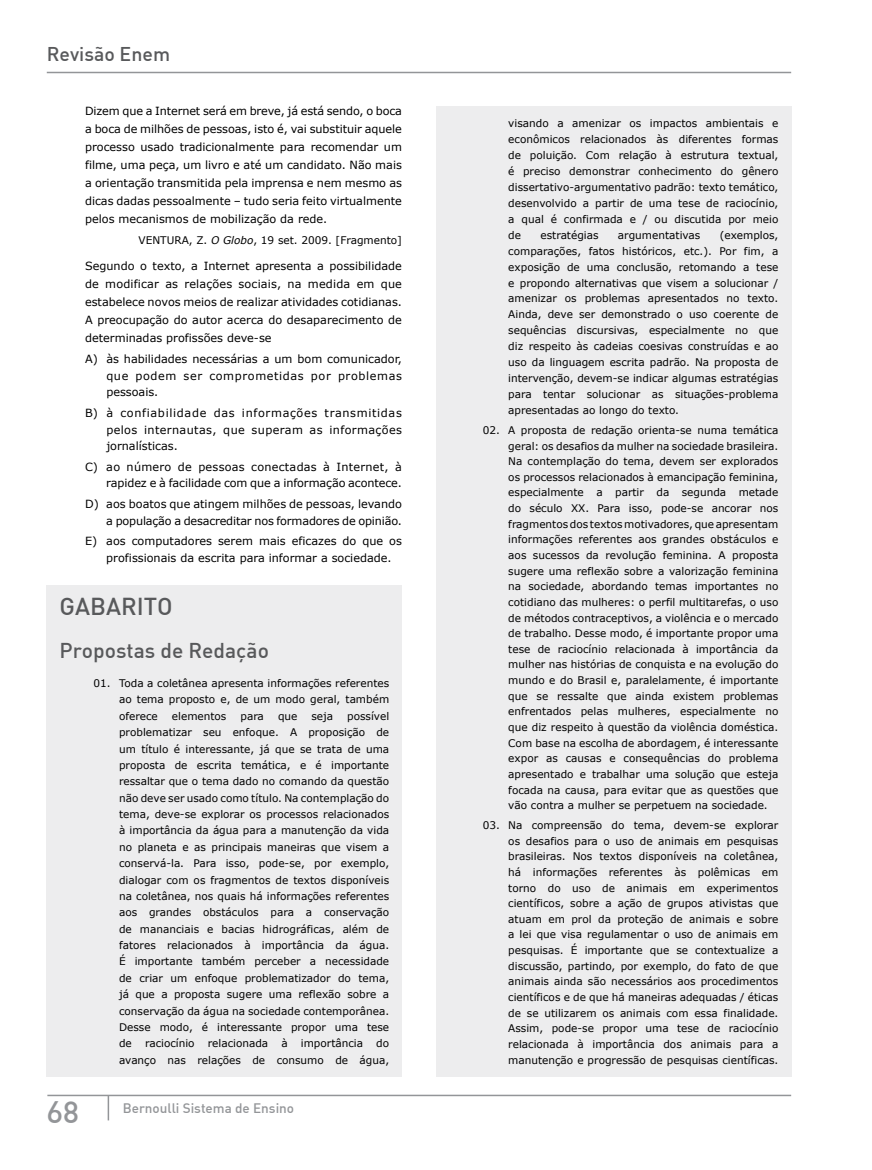
<style>
.page{position:relative;width:872px;height:1170px;background:#fff}
.page>*{position:absolute;margin:0;border:0;box-sizing:border-box;transform-origin:0 0}
.t1{font:500 30px "DIN Alternate";color:#939598}
.t2{font:500 24px "DIN";color:#58595b}
.t3{font:500 21px "DIN";color:#58595b}
.t4{font:500 19.5px "DIN";color:#58595b}
.t5{font:500 13.5px "DIN Alternate";color:#939598}
.t6{font:11.25px/18px "Verdana";color:#000;text-align:justify}
.t7{font:10.5px/15.6px "Verdana";color:#000;text-align:justify}
.s1{font-style:italic}
</style>
<div class="page">
<hr style="left:47px;top:72px;width:744px;height:1px;background:#939598">
<svg style="left:108px;top:1096px;width:1px;height:24px"></svg>
<hr style="left:47px;top:1094px;width:744px;height:2px;background:#939598">
<div style="left:436px;top:106px;width:355px;height:970px;background:#ededee"></div>
<div style="left:47px;top:585px;width:355px;height:491px;background:#ededee"></div>
<h3 class="t4" style="left:47px;top:41px;width:125px">Revisão Enem</h3>
<p class="t6" style="left:85px;top:102px;width:318px">Dizem que a Internet será em breve, já está sendo, o boca a boca de milhões de pessoas, isto é, vai substituir aquele processo usado tradicionalmente para recomendar um filme, uma peça, um livro e até um candidato. Não mais a orientação transmitida pela imprensa e nem mesmo as dicas dadas pessoalmente – tudo seria feito virtualmente pelos mecanismos de mobilização da rede.</p>
<p class="t7" style="left:139px;top:232px;width:265px">VENTURA, Z. <span class="s1">O Globo</span>, 19 set. 2009. [Fragmento]</p>
<p class="t6" style="left:85px;top:257px;width:318px">Segundo o texto, a Internet apresenta a possibilidade de modificar as relações sociais, na medida em que estabelece novos meios de realizar atividades cotidianas.<br>A preocupação do autor acerca do desaparecimento de determinadas profissões deve-se</p>
<p class="t6" style="left:106px;top:351px;width:297px;line-height:16.5px;text-indent:-21px">A) às habilidades necessárias a um bom comunicador, que podem ser comprometidas por problemas pessoais.</p>
<p class="t6" style="left:106px;top:404px;width:297px;line-height:16.5px;text-indent:-21px">B) à confiabilidade das informações transmitidas pelos internautas, que superam as informações jornalísticas.</p>
<p class="t6" style="left:85px;top:458px;width:318px;line-height:16.5px;text-align:right">C) ao número de pessoas conectadas à Internet, à rapidez e à facilidade com que a informação acontece.</p>
<p class="t6" style="left:85px;top:495px;width:318px;line-height:16.5px;text-align:right">D) aos boatos que atingem milhões de pessoas, levando a população a desacreditar nos formadores de opinião.</p>
<p class="t6" style="left:106px;top:533px;width:297px;line-height:16.5px;text-indent:-21px">E) aos computadores serem mais eficazes do que os profissionais da escrita para informar a sociedade.</p>
<h2 class="t2" style="left:60px;top:591px;width:115px">GABARITO</h2>
<h3 class="t3" style="left:60px;top:636px;width:211px">Propostas de Redação</h3>
<p class="t7" style="left:119px;top:674px;width:272px;line-height:16.4px;text-indent:-26px">01. Toda a coletânea apresenta informações referentes ao tema proposto e, de um modo geral, também oferece</p>
<p class="t7" style="left:119px;top:707px;width:272px;line-height:16.4px;text-indent:228px">possível problematizar seu enfoque. A proposição de um título é interessante, já que se trata de uma proposta de escrita temática, e é importante ressaltar que o tema dado no comando da questão não deve ser usado como título. Na contemplação do tema, deve-se explorar os processos relacionados à importância da água para a manutenção da vida no planeta e as principais maneiras que visem a conservá-la. Para isso, pode-se, por exemplo, dialogar com os fragmentos de textos disponíveis na coletânea, nos quais há informações referentes aos grandes obstáculos para a conservação de mananciais e bacias hidrográficas, além de fatores relacionados à importância da água.<br>É importante também perceber a necessidade de criar um enfoque problematizador do tema, já que a proposta sugere uma reflexão sobre a conservação da água na sociedade contemporânea.<br>Desse modo, é interessante propor uma tese de</p>
<p class="t7" style="left:172px;top:708px;width:56px">elementos</p>
<p class="t7" style="left:240px;top:708px;width:25px">para</p>
<p class="t7" style="left:278px;top:708px;width:21px">que</p>
<p class="t7" style="left:311px;top:708px;width:23px">seja</p>
<p class="t7" style="left:145px;top:1035px;width:51px">raciocínio</p>
<p class="t7" style="left:208px;top:1035px;width:62px">relacionada</p>
<p class="t7" style="left:281px;top:1035px;width:8px">à</p>
<p class="t7" style="left:301px;top:1035px;width:64px">importância</p>
<p class="t7" style="left:119px;top:1035px;width:272px;line-height:16.4px;text-align:right">do<br>avanço nas relações de consumo de água,</p>
<h1 class="t1" style="left:47px;top:1093px;width:34px">68</h1>
<p class="t5" style="left:123px;top:1099px;width:173px">Bernoulli Sistema de Ensino</p>
<p class="t7" style="left:508px;top:115px;width:272px">visando a amenizar os impactos ambientais e econômicos relacionados às diferentes formas de poluição. Com relação à estrutura textual, é preciso demonstrar conhecimento do gênero dissertativo-argumentativo padrão: texto temático, desenvolvido a partir de uma tese de raciocínio, a qual é confirmada e / ou discutida por meio de</p>
<p class="t7" style="left:540px;top:227px;width:60px">estratégias</p>
<p class="t7" style="left:618px;top:227px;width:84px">argumentativas</p>
<p class="t7" style="left:508px;top:227px;width:272px;text-indent:211px">(exemplos, comparações, fatos históricos, etc.). Por fim, a exposição de uma conclusão, retomando a tese e propondo alternativas que visem a solucionar / amenizar os problemas apresentados no texto.<br>Ainda, deve ser demonstrado o uso coerente de sequências discursivas, especialmente no que diz respeito às cadeias coesivas construídas e ao uso da linguagem escrita padrão. Na proposta de intervenção, devem-se indicar algumas estratégias para tentar solucionar as situações-problema apresentadas ao longo do texto.</p>
<p class="t7" style="left:508px;top:422px;width:272px;text-indent:-26px">02. A proposta de redação orienta-se numa temática geral: os desafios da mulher na sociedade brasileira.<br>Na contemplação do tema, devem ser explorados os processos relacionados à emancipação feminina, especialmente a partir da segunda metade do século XX. Para isso, pode-se ancorar nos fragmentos dos textos motivadores, que apresentam informações referentes aos grandes obstáculos e aos sucessos da revolução feminina. A proposta sugere uma reflexão sobre a valorização feminina na sociedade, abordando temas importantes no cotidiano das mulheres: o perfil multitarefas, o uso de métodos contraceptivos, a violência e o mercado de trabalho. Desse modo, é importante propor uma tese de raciocínio relacionada à importância da mulher nas histórias de conquista e na evolução do mundo e do Brasil e, paralelamente, é importante que se ressalte que ainda existem problemas enfrentados pelas mulheres, especialmente no que diz respeito à questão da violência doméstica.<br>Com base na escolha de abordagem, é interessante expor as causas e consequências do problema apresentado e trabalhar uma solução que esteja focada na causa, para evitar que as questões que vão contra a mulher se perpetuem na sociedade.</p>
<p class="t7" style="left:508px;top:817px;width:272px;text-indent:-26px">03. Na compreensão do tema, devem-se explorar os desafios para o uso de animais em pesquisas brasileiras. Nos textos disponíveis na coletânea, há informações referentes às polêmicas em torno do uso de animais em experimentos científicos, sobre a ação de grupos ativistas que atuam em prol da proteção de animais e sobre a lei que visa regulamentar o uso de animais em pesquisas. É importante que se contextualize a discussão, partindo, por exemplo, do fato de que animais ainda são necessários aos procedimentos científicos e de que há maneiras adequadas / éticas de se utilizarem os animais com essa finalidade.<br>Assim, pode-se propor uma tese de raciocínio relacionada à importância dos animais para a manutenção e progressão de pesquisas científicas.</p>
</div>
